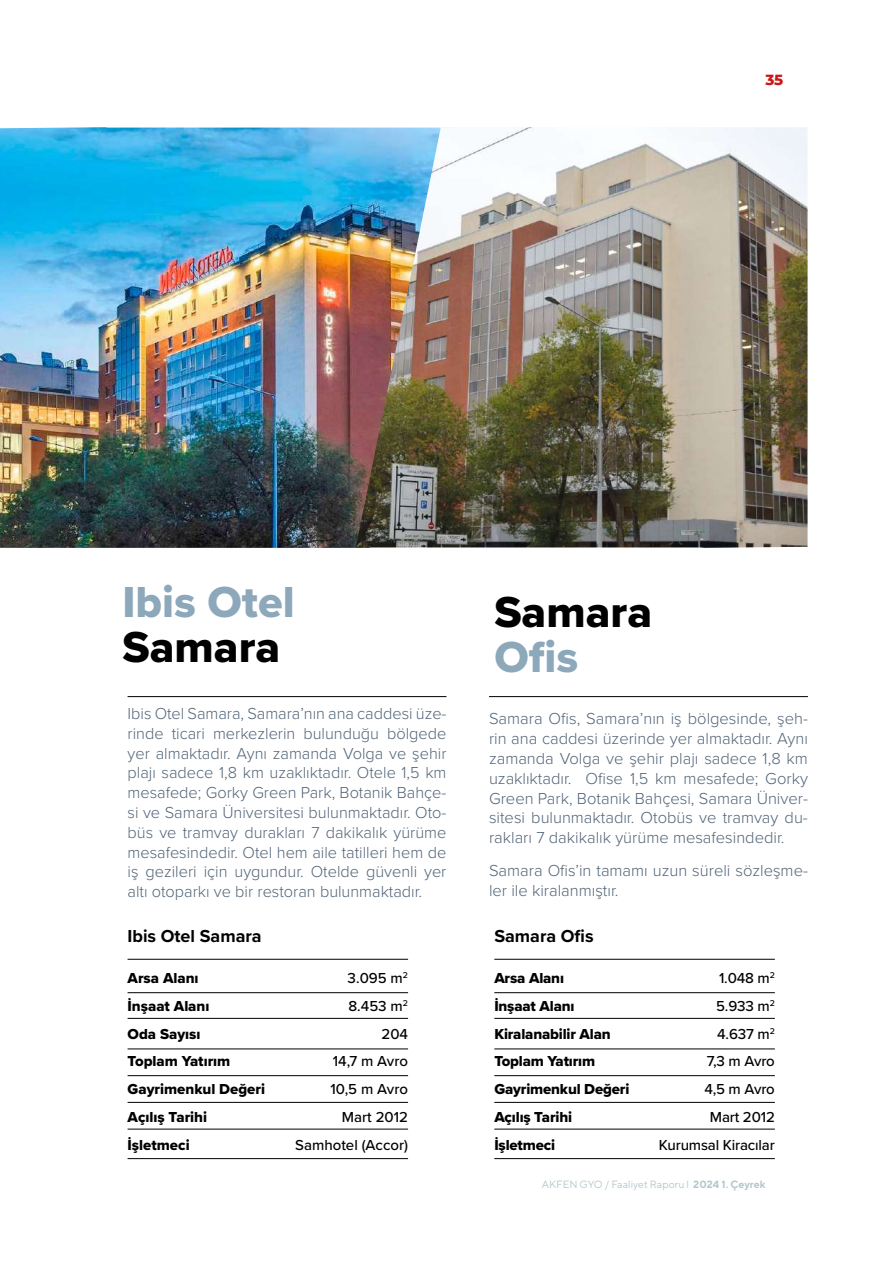
<style>
.page{position:relative;width:893px;height:1263px;background:#fff}
.page>*{position:absolute;margin:0;border:0;box-sizing:border-box;transform-origin:0 0}
.t1{font:45px "Proxima Nova Extrabld";color:#8ca8ba}
.t2{font:45px "Proxima Nova Extrabld";color:#000}
.t3{font:700 18px "Proxima Nova";color:#000}
.t4{font:300 16.5px/19.8px "Proxima Nova";color:#526477;text-align:justify}
.t5{font:15px "Proxima Nova Extrabld";letter-spacing:-.01em;color:#000}
.t6{font:500 15px "Proxima Nova";letter-spacing:-.01em;color:#000}
.t7{font:800 15px "Montserrat";color:#cd1719}
.t8{font:10.5px "TT Norms";color:#b5c7cc}
.s1{font-weight:700}
</style>
<div class="page">
<hr style="left:128px;top:959px;width:280px;height:1px;background:#000">
<hr style="left:128px;top:992px;width:280px;height:1px;background:#000">
<hr style="left:128px;top:1049px;width:280px;height:1px;background:#000">
<hr style="left:128px;top:1102px;width:280px;height:1px;background:#000">
<hr style="left:128px;top:1018px;width:280px;height:1px;background:#000">
<hr style="left:128px;top:1075px;width:280px;height:1px;background:#000">
<hr style="left:128px;top:1129px;width:280px;height:1px;background:#000">
<hr style="left:128px;top:1158px;width:280px;height:1px;background:#000">
<hr style="left:128px;top:696px;width:318px;height:1px;background:#000">
<hr style="left:489px;top:696px;width:319px;height:1px;background:#000">
<hr style="left:494px;top:959px;width:281px;height:1px;background:#000">
<hr style="left:494px;top:992px;width:281px;height:1px;background:#000">
<hr style="left:494px;top:1049px;width:281px;height:1px;background:#000">
<hr style="left:494px;top:1102px;width:281px;height:1px;background:#000">
<hr style="left:494px;top:1018px;width:281px;height:1px;background:#000">
<hr style="left:494px;top:1075px;width:281px;height:1px;background:#000">
<hr style="left:494px;top:1129px;width:281px;height:1px;background:#000">
<hr style="left:494px;top:1158px;width:281px;height:1px;background:#000">
<img style="left:0;top:127px;width:356px;height:421px">
<img style="left:356px;top:127px;width:451px;height:421px">
<p class="t7" style="left:765px;top:68px;width:20px">35</p>
<h1 class="t1" style="left:122px;top:568px;width:174px">Ibis Otel</h1>
<h1 class="t2" style="left:122px;top:613px;width:159px">Samara</h1>
<p class="t4" style="left:128px;top:703px;width:320px">Ibis Otel Samara, Samara’nın ana caddesi üze&shy;rinde ticari merkezlerin bulunduğu bölgede yer almaktadır. Aynı zamanda Volga ve şehir plajı sadece 1,8 km uzaklıktadır. Otele 1,5 km mesafede; Gorky Green Park, Botanik Bahçe&shy;si ve Samara Üniversitesi bulunmaktadır. Oto&shy;büs ve tramvay durakları 7 dakikalık yürüme mesafesindedir. Otel hem aile tatilleri hem de iş gezileri için uygundur. Otelde güvenli yer altı otoparkı ve bir restoran bulunmaktadır.</p>
<p class="t3" style="left:128px;top:923px;width:136px">Ibis Otel Samara</p>
<p class="t5" style="left:128px;top:967px;width:73px">Arsa Alanı</p>
<p class="t6" style="left:348px;top:967px;width:62px">3.095 m<sup>2</sup></p>
<p class="t5" style="left:128px;top:994px;width:83px">İnşaat Alanı</p>
<p class="t6" style="left:348px;top:994px;width:61px">8.453 m<sup>2</sup></p>
<p class="t5" style="left:128px;top:1022px;width:74px">Oda Sayısı</p>
<p class="t6" style="left:381px;top:1022px;width:28px">204</p>
<p class="t5" style="left:128px;top:1050px;width:104px">Toplam Yatırım</p>
<p class="t6" style="left:333px;top:1050px;width:77px">14,7 m Avro</p>
<p class="t5" style="left:128px;top:1078px;width:139px">Gayrimenkul Değeri</p>
<p class="t6" style="left:331px;top:1078px;width:79px">10,5 m Avro</p>
<p class="t5" style="left:128px;top:1105px;width:81px">Açılış Tarihi</p>
<p class="t6" style="left:342px;top:1105px;width:68px">Mart 2012</p>
<p class="t5" style="left:128px;top:1133px;width:64px">İşletmeci</p>
<p class="t6" style="left:295px;top:1133px;width:114px">Samhotel (Accor)</p>
<h1 class="t2" style="left:494px;top:578px;width:159px">Samara</h1>
<h1 class="t1" style="left:494px;top:623px;width:85px">Ofis</h1>
<p class="t4" style="left:489px;top:708px;width:320px">Samara Ofis, Samara’nın iş bölgesinde, şeh&shy;rin ana caddesi üzerinde yer almaktadır. Aynı zamanda Volga ve şehir plajı sadece 1,8 km uzaklıktadır. Ofise 1,5 km mesafede; Gorky Green Park, Botanik Bahçesi, Samara Üniver&shy;sitesi bulunmaktadır. Otobüs ve tramvay du&shy;rakları 7 dakikalık yürüme mesafesindedir.</p>
<p class="t4" style="left:489px;top:859px;width:320px">Samara Ofis’in tamamı uzun süreli sözleşme&shy;ler ile kiralanmıştır.</p>
<p class="t3" style="left:494px;top:923px;width:101px">Samara Ofis</p>
<p class="t5" style="left:494px;top:967px;width:71px">Arsa Alanı</p>
<p class="t6" style="left:719px;top:967px;width:57px">1.048 m<sup>2</sup></p>
<p class="t5" style="left:494px;top:994px;width:82px">İnşaat Alanı</p>
<p class="t6" style="left:716px;top:994px;width:60px">5.933 m<sup>2</sup></p>
<p class="t5" style="left:494px;top:1022px;width:118px">Kiralanabilir Alan</p>
<p class="t6" style="left:717px;top:1022px;width:59px">4.637 m<sup>2</sup></p>
<p class="t5" style="left:494px;top:1050px;width:102px">Toplam Yatırım</p>
<p class="t6" style="left:707px;top:1050px;width:69px">7,3 m Avro</p>
<p class="t5" style="left:494px;top:1078px;width:136px">Gayrimenkul Değeri</p>
<p class="t6" style="left:704px;top:1078px;width:72px">4,5 m Avro</p>
<p class="t5" style="left:494px;top:1105px;width:79px">Açılış Tarihi</p>
<p class="t6" style="left:710px;top:1105px;width:66px">Mart 2012</p>
<p class="t5" style="left:494px;top:1133px;width:62px">İşletmeci</p>
<p class="t6" style="left:659px;top:1133px;width:118px">Kurumsal Kiracılar</p>
<p class="t8" style="left:542px;top:1178px;width:225px">AKFEN GYO / Faaliyet Raporu l <span class="s1">2024 1. Çeyrek</span></p>
</div>
